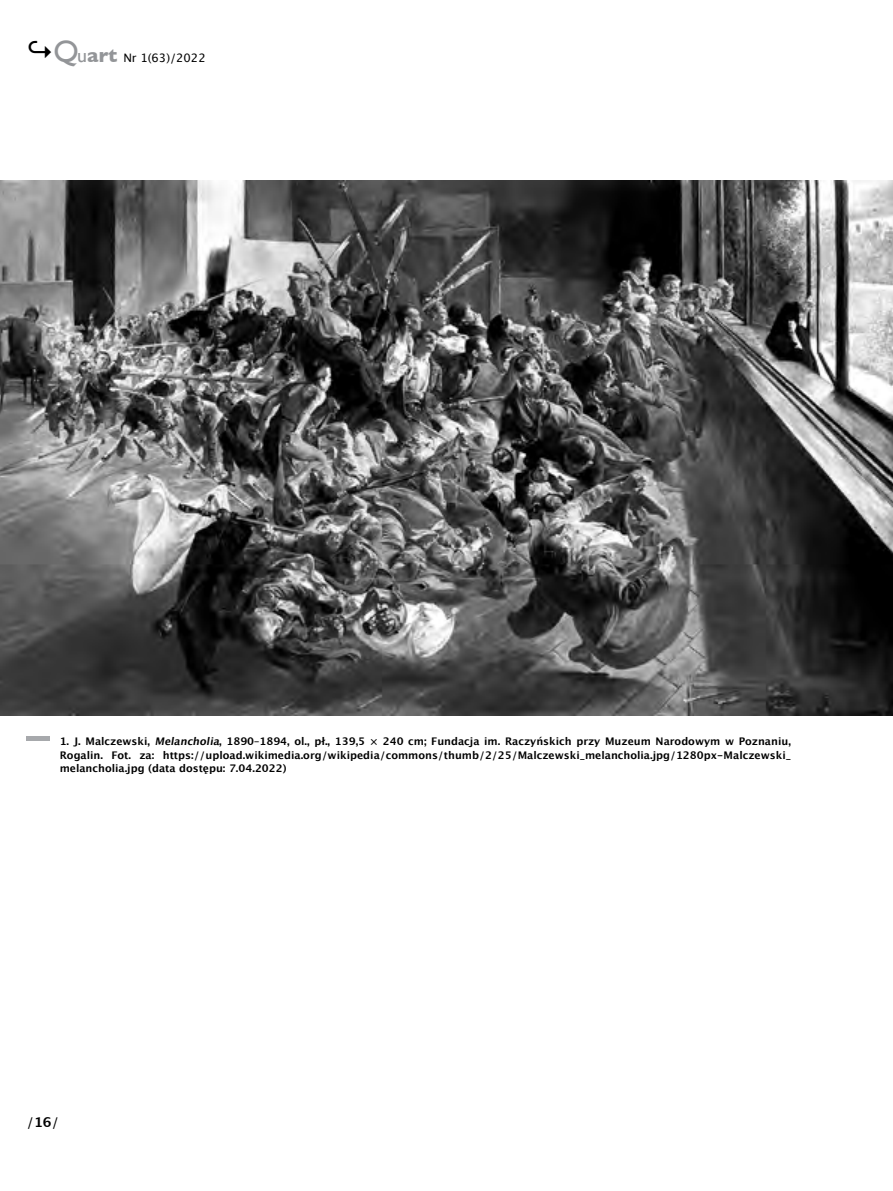
<style>
.page{position:relative;width:893px;height:1191px;background:#fff}
.page>*{position:absolute;margin:0;border:0;box-sizing:border-box;transform-origin:0 0}
.t1{font:13.5px "Lucida Grande";color:#000}
.t2{font:11.7px "Lucida Grande";color:#000}
.t3{font:700 10.5px/13.5px "Lucida Grande";color:#000;text-align:justify}
.s1{font-weight:700;font-size:27px}
.s2{font-family:"Gill Sans";font-size:30.9px;color:#939598}
.s3{font-family:"Gill Sans";font-size:19.8px;color:#939598}
.s4{font-family:"Gill Sans";font-weight:700;font-size:19.8px;color:#939598}
.s5{font-style:italic}
.s6{font-weight:700}
</style>
<div class="page">
<hr style="left:26px;top:737px;width:24px;height:4px;background:#a7a9ac">
<img style="left:0;top:180px;width:893px;height:535px">
<p class="t2" style="left:26px;top:51px;width:181px"><span class="s1">↪</span><span class="s2">Q</span><span class="s3">u</span><span class="s4">art</span> Nr 1(63)/2022</p>
<p class="t3" style="left:60px;top:735px;width:733px">1. J. Malczewski, <span class="s5">Melancholia</span>, 1890–1894, ol., pł., 139,5 × 240 cm; Fundacja im. Raczyńskich przy Muzeum Narodowym w Poznaniu, Rogalin. Fot. za: https://upload.wikimedia.org/wikipedia/commons/thumb/2/25/Malczewski_melancholia.jpg/1280px-Malczewski_ melancholia.jpg (data dostępu: 7.04.2022)</p>
<p class="t1" style="left:27px;top:1114px;width:33px">/<span class="s6">16</span>/</p>
</div>
